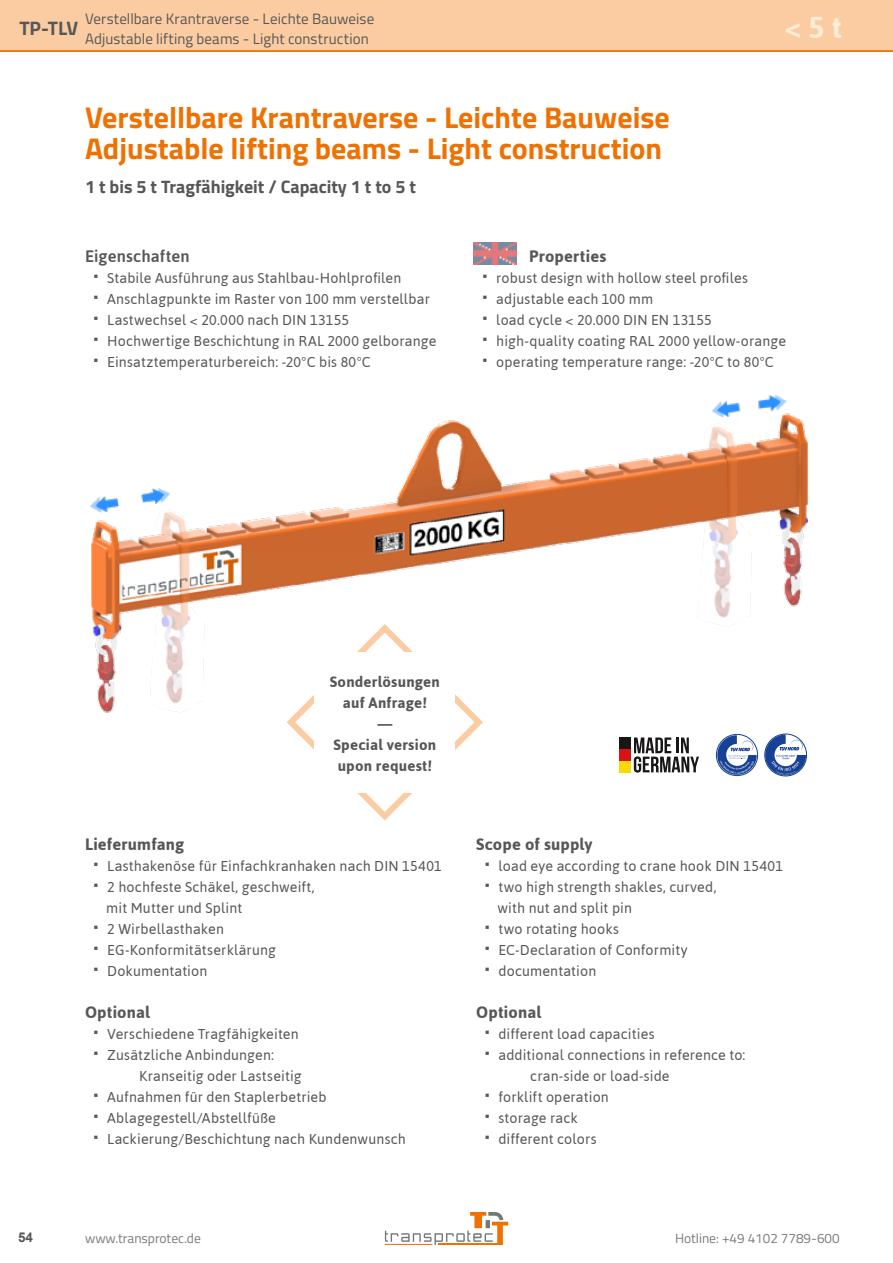
<style>
.page{position:relative;width:893px;height:1263px;background:#fff}
.page>*{position:absolute;margin:0;border:0;box-sizing:border-box;transform-origin:0 0}
.t1{font:700 30px/31.5px "Titillium Web";color:#ee7203}
.t2{font:700 30px "Asap";color:#ffeed5}
.t3{font:700 19.5px "Titillium Web";color:#575756}
.t4{font:700 18px "Titillium Web";color:#575756}
.t5{font:700 16.5px "Asap";letter-spacing:.01em;color:#575756}
.t6{font:500 16.5px "Asap";letter-spacing:.01em;color:#575756}
.t7{font:15px/19.5px "Titillium Web";letter-spacing:.005em;color:#575756}
.t8{font:700 15px/21px "Asap";letter-spacing:.015em;color:#575756;text-align:center}
.t9{font:14.25px/21px "Asap";letter-spacing:.01em;color:#575756}
.t10{font:13.5px "Titillium Web";color:#7c7b7b}
.t11{font:700 13.5px "Arial";color:#575756}
.s1{font-family:"Arial"}
</style>
<div class="page">
<div style="left:0;top:0;width:893px;height:51px;background:#fbcca1"></div>
<hr style="left:0;top:51px;width:893px;height:1px;background:#ee7203">
<svg style="left:385px;top:1212px;width:123px;height:33px"></svg>
<img style="left:90px;top:395px;width:720px;height:344px">
<img style="left:474px;top:243px;width:42px;height:21px">
<div style="left:716px;top:734px;width:42px;height:42px;border:1px solid #164194;border-radius:50%"></div>
<svg style="left:717px;top:735px;width:40px;height:40px"></svg>
<div style="left:765px;top:734px;width:42px;height:42px;border:1px solid #164194;border-radius:50%"></div>
<svg style="left:765px;top:734px;width:41px;height:41px"></svg>
<svg style="left:634px;top:737px;width:65px;height:35px"></svg>
<div style="left:619px;top:737px;width:11px;height:11px;background:#181716"></div>
<div style="left:619px;top:749px;width:11px;height:11px;background:#db1116"></div>
<div style="left:619px;top:761px;width:11px;height:11px;background:#f9da04"></div>
<svg style="left:282px;top:620px;width:205px;height:201px"></svg>
<div style="left:315px;top:652px;width:140px;height:140px;background:#fff"></div>
<h2 class="t3" style="left:19px;top:13px;width:60px">TP-TLV</h2>
<p class="t7" style="left:85px;top:9px;width:291px">Verstellbare Krantraverse - Leichte Bauweise<br>Adjustable lifting beams - Light construction</p>
<h1 class="t2" style="left:784px;top:8px;width:59px">&lt; 5 t</h1>
<h1 class="t1" style="left:85px;top:100px;width:586px">Verstellbare Krantraverse - Leichte Bauweise<br>Adjustable lifting beams - Light construction</h1>
<p class="t4" style="left:85px;top:173px;width:333px">1 t bis 5 t Tragfähigkeit / Capacity 1 t to 5 t</p>
<p class="t6" style="left:85px;top:245px;width:106px">Eigenschaften</p>
<p class="t9" style="left:94px;top:267px;width:309px"><span class="s1">▪</span> Stabile Ausführung aus Stahlbau-Hohlprofilen</p>
<p class="t9" style="left:94px;top:288px;width:338px"><span class="s1">▪</span> Anschlagpunkte im Raster von 100 mm verstellbar</p>
<p class="t9" style="left:94px;top:309px;width:257px"><span class="s1">▪</span> Lastwechsel &lt; 20.000 nach DIN 13155</p>
<p class="t9" style="left:94px;top:330px;width:344px"><span class="s1">▪</span> Hochwertige Beschichtung in RAL 2000 gelborange</p>
<p class="t9" style="left:94px;top:351px;width:279px"><span class="s1">▪</span> Einsatztemperaturbereich: -20°C bis 80°C</p>
<p class="t5" style="left:529px;top:245px;width:79px">Properties</p>
<p class="t9" style="left:483px;top:267px;width:267px"><span class="s1">▪</span> robust design with hollow steel profiles</p>
<p class="t9" style="left:483px;top:288px;width:172px"><span class="s1">▪</span> adjustable each 100 mm</p>
<p class="t9" style="left:483px;top:309px;width:231px"><span class="s1">▪</span> load cycle &lt; 20.000 DIN EN 13155</p>
<p class="t9" style="left:483px;top:330px;width:305px"><span class="s1">▪</span> high-quality coating RAL 2000 yellow-orange</p>
<p class="t9" style="left:483px;top:351px;width:293px"><span class="s1">▪</span> operating temperature range: -20°C to 80°C</p>
<p class="t8" style="left:330px;top:671px;width:112px">Sonderlösungen auf Anfrage!<br>—<br>Special version upon request!</p>
<p class="t5" style="left:85px;top:833px;width:101px">Lieferumfang</p>
<p class="t9" style="left:94px;top:855px;width:350px"><span class="s1">▪</span> Lasthakenöse für Einfachkranhaken nach DIN 15401</p>
<p class="t9" style="left:106px;top:876px;width:210px;text-indent:-13px"><span class="s1">▪</span> 2 hochfeste Schäkel, geschweift, mit Mutter und Splint</p>
<p class="t9" style="left:94px;top:918px;width:132px"><span class="s1">▪</span> 2 Wirbellasthaken</p>
<p class="t9" style="left:94px;top:939px;width:184px"><span class="s1">▪</span> EG-Konformitätserklärung</p>
<p class="t9" style="left:94px;top:960px;width:115px"><span class="s1">▪</span> Dokumentation</p>
<p class="t5" style="left:85px;top:1001px;width:67px">Optional</p>
<p class="t9" style="left:94px;top:1023px;width:207px"><span class="s1">▪</span> Verschiedene Tragfähigkeiten</p>
<p class="t9" style="left:139px;top:1044px;width:164px;text-indent:-46px"><span class="s1">▪</span> Zusätzliche Anbindungen:<br>Kranseitig oder Lastseitig</p>
<p class="t9" style="left:94px;top:1086px;width:235px"><span class="s1">▪</span> Aufnahmen für den Staplerbetrieb</p>
<p class="t9" style="left:94px;top:1107px;width:184px"><span class="s1">▪</span> Ablagegestell/Abstellfüße</p>
<p class="t9" style="left:94px;top:1128px;width:314px"><span class="s1">▪</span> Lackierung/Beschichtung nach Kundenwunsch</p>
<p class="t5" style="left:476px;top:833px;width:118px">Scope of supply</p>
<p class="t9" style="left:485px;top:855px;width:300px"><span class="s1">▪</span> load eye according to crane hook DIN 15401</p>
<p class="t9" style="left:497px;top:876px;width:220px;text-indent:-13px"><span class="s1">▪</span> two high strength shakles, curved, with nut and split pin</p>
<p class="t9" style="left:485px;top:918px;width:136px"><span class="s1">▪</span> two rotating hooks</p>
<p class="t9" style="left:485px;top:939px;width:204px"><span class="s1">▪</span> EC-Declaration of Conformity</p>
<p class="t9" style="left:485px;top:960px;width:113px"><span class="s1">▪</span> documentation</p>
<p class="t5" style="left:476px;top:1001px;width:67px">Optional</p>
<p class="t9" style="left:485px;top:1023px;width:171px"><span class="s1">▪</span> different load capacities</p>
<p class="t9" style="left:530px;top:1044px;width:217px;text-indent:-46px"><span class="s1">▪</span> additional connections in reference to: cran-side or load-side</p>
<p class="t9" style="left:485px;top:1086px;width:126px"><span class="s1">▪</span> forklift operation</p>
<p class="t9" style="left:485px;top:1107px;width:95px"><span class="s1">▪</span> storage rack</p>
<p class="t9" style="left:485px;top:1128px;width:113px"><span class="s1">▪</span> different colors</p>
<p class="t11" style="left:18px;top:1228px;width:17px">54</p>
<p class="t10" style="left:85px;top:1228px;width:117px">www.transprotec.de</p>
<p class="t10" style="left:675px;top:1228px;width:166px">Hotline: +49 4102 7789-600</p>
</div>
